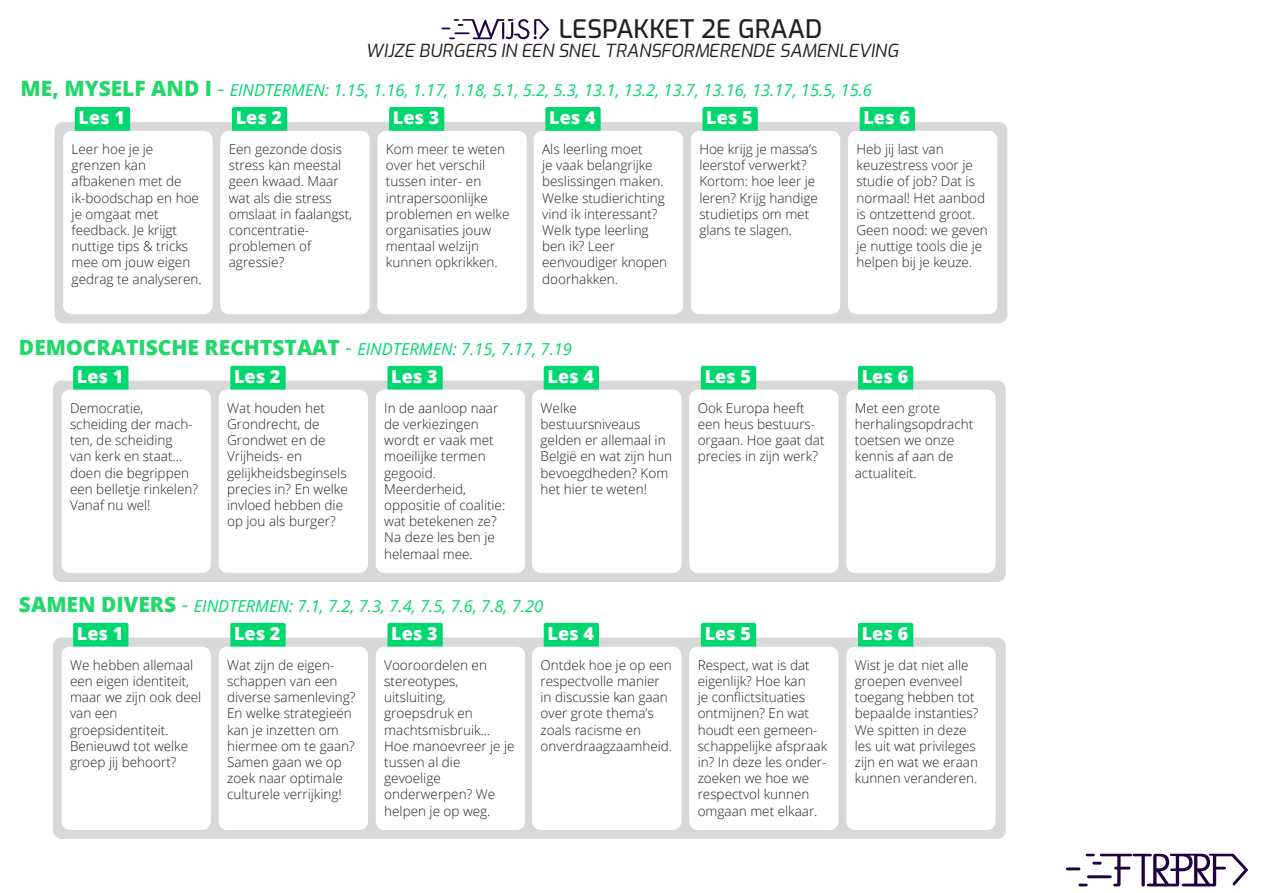
<style>
.page{position:relative;width:1263px;height:893px;background:#fff}
.page>*{position:absolute;margin:0;border:0;box-sizing:border-box;transform-origin:0 0}
.t1{font:500 25.5px "Exo";color:#231f20}
.t2{font:800 18px "Open Sans";color:#fff}
.t3{font:italic 18px "Exo";color:#231f20}
.t4{font:italic 16.5px "Open Sans";color:#00d76e}
.t5{font:300 13.5px/16.2px "Open Sans";color:#231f20}
.s1{font-weight:800;font-style:normal;font-size:21px;color:#22d86b}
.s2{font-size:21px;color:#22d86b}
</style>
<div class="page">
<svg style="left:1066px;top:853px;width:182px;height:33px"></svg>
<svg style="left:441px;top:19px;width:108px;height:21px"></svg>
<div style="left:55px;top:122px;width:952px;height:201px;background:#d8d8d8;border-radius:9px"></div>
<div style="left:75px;top:107px;width:55px;height:29px;background:#00d76e;border-radius:2px"></div>
<div style="left:545px;top:107px;width:56px;height:29px;background:#00d76e;border-radius:2px"></div>
<div style="left:232px;top:107px;width:55px;height:29px;background:#00d76e;border-radius:2px"></div>
<div style="left:702px;top:107px;width:56px;height:29px;background:#00d76e;border-radius:2px"></div>
<div style="left:389px;top:107px;width:55px;height:29px;background:#00d76e;border-radius:2px"></div>
<div style="left:860px;top:107px;width:55px;height:29px;background:#00d76e;border-radius:2px"></div>
<div style="left:63px;top:131px;width:149px;height:183px;background:#fff;border-radius:9px"></div>
<div style="left:534px;top:131px;width:149px;height:183px;background:#fff;border-radius:9px"></div>
<div style="left:220px;top:131px;width:150px;height:183px;background:#fff;border-radius:9px"></div>
<div style="left:691px;top:131px;width:149px;height:183px;background:#fff;border-radius:9px"></div>
<div style="left:377px;top:131px;width:150px;height:183px;background:#fff;border-radius:9px"></div>
<div style="left:848px;top:131px;width:149px;height:183px;background:#fff;border-radius:9px"></div>
<div style="left:53px;top:381px;width:953px;height:201px;background:#d8d8d8;border-radius:9px"></div>
<div style="left:73px;top:366px;width:55px;height:29px;background:#00d76e;border-radius:2px"></div>
<div style="left:544px;top:366px;width:55px;height:29px;background:#00d76e;border-radius:2px"></div>
<div style="left:230px;top:366px;width:56px;height:29px;background:#00d76e;border-radius:2px"></div>
<div style="left:701px;top:366px;width:55px;height:29px;background:#00d76e;border-radius:2px"></div>
<div style="left:387px;top:366px;width:56px;height:29px;background:#00d76e;border-radius:2px"></div>
<div style="left:858px;top:366px;width:55px;height:29px;background:#00d76e;border-radius:2px"></div>
<div style="left:61px;top:390px;width:150px;height:183px;background:#fff;border-radius:9px"></div>
<div style="left:532px;top:390px;width:149px;height:183px;background:#fff;border-radius:9px"></div>
<div style="left:219px;top:390px;width:149px;height:183px;background:#fff;border-radius:9px"></div>
<div style="left:689px;top:390px;width:149px;height:183px;background:#fff;border-radius:9px"></div>
<div style="left:376px;top:390px;width:149px;height:183px;background:#fff;border-radius:9px"></div>
<div style="left:846px;top:390px;width:150px;height:183px;background:#fff;border-radius:9px"></div>
<div style="left:53px;top:638px;width:953px;height:201px;background:#d8d8d8;border-radius:9px"></div>
<div style="left:73px;top:623px;width:55px;height:29px;background:#00d76e;border-radius:2px"></div>
<div style="left:544px;top:623px;width:55px;height:29px;background:#00d76e;border-radius:2px"></div>
<div style="left:230px;top:623px;width:56px;height:29px;background:#00d76e;border-radius:2px"></div>
<div style="left:701px;top:623px;width:55px;height:29px;background:#00d76e;border-radius:2px"></div>
<div style="left:387px;top:623px;width:56px;height:29px;background:#00d76e;border-radius:2px"></div>
<div style="left:858px;top:623px;width:55px;height:29px;background:#00d76e;border-radius:2px"></div>
<div style="left:61px;top:647px;width:150px;height:183px;background:#fff;border-radius:9px"></div>
<div style="left:532px;top:647px;width:149px;height:183px;background:#fff;border-radius:9px"></div>
<div style="left:219px;top:647px;width:149px;height:183px;background:#fff;border-radius:9px"></div>
<div style="left:689px;top:647px;width:149px;height:183px;background:#fff;border-radius:9px"></div>
<div style="left:376px;top:647px;width:149px;height:183px;background:#fff;border-radius:9px"></div>
<div style="left:846px;top:647px;width:150px;height:183px;background:#fff;border-radius:9px"></div>
<h1 class="t1" style="left:559px;top:10px;width:265px">LESPAKKET 2E GRAAD</h1>
<h2 class="t3" style="left:365px;top:37px;width:534px">WIJZE BURGERS IN EEN SNEL TRANSFORMERENDE SAMENLEVING</h2>
<p class="t4" style="left:21px;top:79px;width:853px"><span class="s1">ME, MYSELF AND I</span> <span class="s2">-</span> EINDTERMEN: 1.15, 1.16, 1.17, 1.18, 5.1, 5.2, 5.3, 13.1, 13.2, 13.7, 13.16, 13.17, 15.5, 15.6</p>
<h2 class="t2" style="left:79px;top:104px;width:48px">Les 1</h2>
<h2 class="t2" style="left:236px;top:104px;width:48px">Les 2</h2>
<h2 class="t2" style="left:393px;top:104px;width:48px">Les 3</h2>
<h2 class="t2" style="left:549px;top:104px;width:48px">Les 4</h2>
<h2 class="t2" style="left:706px;top:104px;width:48px">Les 5</h2>
<h2 class="t2" style="left:863px;top:104px;width:48px">Les 6</h2>
<p class="t5" style="left:72px;top:141px;width:131px">Leer hoe je je grenzen kan afbakenen met de ik-boodschap en hoe je omgaat met feedback. Je krijgt nuttige tips &amp; tricks mee om jouw eigen gedrag te analyseren.</p>
<p class="t5" style="left:542px;top:141px;width:126px">Als leerling moet<br>je vaak belangrijke beslissingen maken.<br>Welke studierichting vind ik interessant?<br>Welk type leerling ben ik? Leer eenvoudiger knopen doorhakken.</p>
<p class="t5" style="left:229px;top:141px;width:125px">Een gezonde dosis stress kan meestal geen kwaad. Maar wat als die stress omslaat in faalangst, concentratie&shy;problemen of agressie?</p>
<p class="t5" style="left:699px;top:141px;width:120px">Hoe krijg je massa’s leerstof verwerkt?<br>Kortom: hoe leer je leren? Krijg handige studietips om met glans te slagen.</p>
<p class="t5" style="left:386px;top:141px;width:125px">Kom meer te weten over het verschil tussen inter- en intrapersoonlijke problemen en welke organisaties jouw mentaal welzijn kunnen opkrikken.</p>
<p class="t5" style="left:856px;top:141px;width:133px">Heb jij last van keuzestress voor je studie of job? Dat is normaal! Het aanbod is ontzettend groot.<br>Geen nood: we geven je nuttige tools die je helpen bij je keuze.</p>
<p class="t4" style="left:19px;top:337px;width:555px"><span class="s1">DEMOCRATISCHE RECHTSTAAT</span> <span class="s2">-</span> EINDTERMEN: 7.15, 7.17, 7.19</p>
<h2 class="t2" style="left:77px;top:363px;width:48px">Les 1</h2>
<h2 class="t2" style="left:234px;top:363px;width:48px">Les 2</h2>
<h2 class="t2" style="left:391px;top:363px;width:48px">Les 3</h2>
<h2 class="t2" style="left:547px;top:363px;width:48px">Les 4</h2>
<h2 class="t2" style="left:705px;top:363px;width:48px">Les 5</h2>
<h2 class="t2" style="left:862px;top:363px;width:48px">Les 6</h2>
<p class="t5" style="left:70px;top:399px;width:130px">Democratie, scheiding der mach&shy;ten, de scheiding<br>van kerk en staat... doen die begrippen een belletje rinkelen?<br>Vanaf nu wel!</p>
<p class="t5" style="left:540px;top:399px;width:133px">Welke bestuursniveaus gelden er allemaal in<br>België en wat zijn hun bevoegdheden? Kom het hier te weten!</p>
<p class="t5" style="left:227px;top:399px;width:122px">Wat houden het<br>Grondrecht, de<br>Grondwet en de<br>Vrijheids- en gelijkheidsbeginsels precies in? En welke invloed hebben die op jou als burger?</p>
<p class="t5" style="left:698px;top:399px;width:128px">Ook Europa heeft een heus bestuurs&shy;orgaan. Hoe gaat dat precies in zijn werk?</p>
<p class="t5" style="left:384px;top:399px;width:122px">In de aanloop naar de verkiezingen wordt er vaak met moeilijke termen gegooid.<br>Meerderheid, oppositie of coalitie: wat betekenen ze?<br>Na deze les ben je helemaal mee.</p>
<p class="t5" style="left:855px;top:399px;width:120px">Met een grote herhalingsopdracht toetsen we onze kennis af aan de actualiteit.</p>
<p class="t4" style="left:19px;top:594px;width:526px"><span class="s1">SAMEN DIVERS</span> <span class="s2">-</span> EINDTERMEN: 7.1, 7.2, 7.3, 7.4, 7.5, 7.6, 7.8, 7.20</p>
<h2 class="t2" style="left:77px;top:620px;width:48px">Les 1</h2>
<h2 class="t2" style="left:234px;top:620px;width:48px">Les 2</h2>
<h2 class="t2" style="left:391px;top:620px;width:48px">Les 3</h2>
<h2 class="t2" style="left:547px;top:620px;width:48px">Les 4</h2>
<h2 class="t2" style="left:705px;top:620px;width:48px">Les 5</h2>
<h2 class="t2" style="left:862px;top:620px;width:48px">Les 6</h2>
<p class="t5" style="left:70px;top:656px;width:133px">We hebben allemaal een eigen identiteit, maar we zijn ook deel van een groepsidentiteit.<br>Benieuwd tot welke groep jij behoort?</p>
<p class="t5" style="left:540px;top:656px;width:133px">Ontdek hoe je op een respectvolle manier in discussie kan gaan over grote thema’s zoals racisme en onverdraagzaamheid.</p>
<p class="t5" style="left:227px;top:656px;width:130px">Wat zijn de eigen&shy;schappen van een diverse samenleving?<br>En welke strategieën kan je inzetten om hiermee om te gaan?<br>Samen gaan we op zoek naar optimale culturele verrijking!</p>
<p class="t5" style="left:698px;top:656px;width:131px">Respect, wat is dat eigenlijk? Hoe kan<br>je conflictsituaties ontmijnen? En wat houdt een gemeen&shy;schappelijke afspraak in? In deze les onder&shy;zoeken we hoe we respectvol kunnen omgaan met elkaar.</p>
<p class="t5" style="left:384px;top:656px;width:132px">Vooroordelen en stereotypes, uitsluiting, groepsdruk en machtsmisbruik...<br>Hoe manoevreer je je tussen al die gevoelige onderwerpen? We helpen je op weg.</p>
<p class="t5" style="left:855px;top:656px;width:125px">Wist je dat niet alle groepen evenveel toegang hebben tot bepaalde instanties?<br>We spitten in deze les uit wat privileges zijn en wat we eraan kunnen veranderen.</p>
</div>
